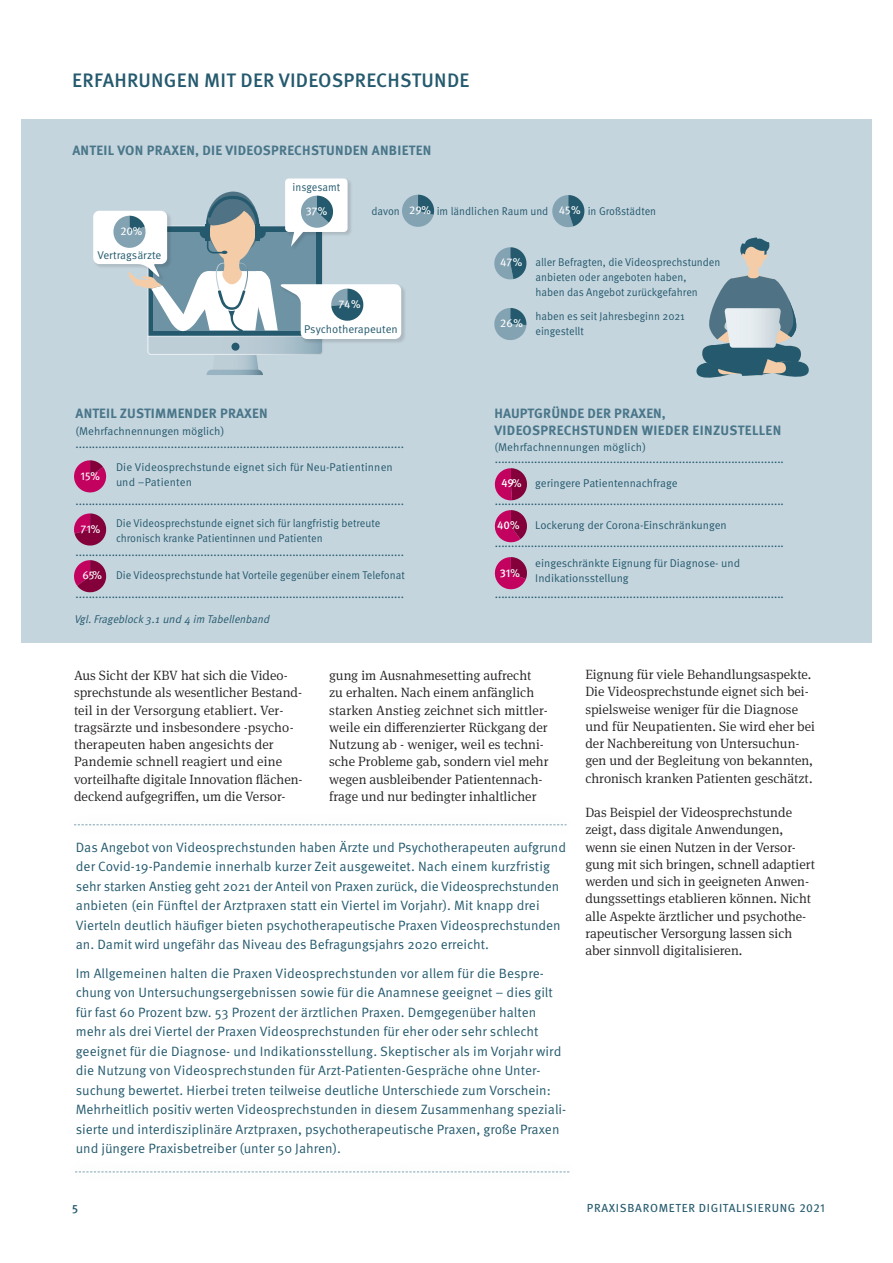
<style>
.page{position:relative;width:893px;height:1263px;background:#fff}
.page>*{position:absolute;margin:0;border:0;box-sizing:border-box;transform-origin:0 0}
.t1{font:500 19.5px "Meta Pro";letter-spacing:.01em;color:#255a6e}
.t2{font:13.5px/19.5px "Meta Pro";color:#255a6e}
.t3{font:300 13.5px/17.2px "Meta Serif Pro";color:#231f20}
.t4{font:700 13.5px/16.5px "Meta Pro";letter-spacing:.02em;color:#497689}
.t5{font:500 12px "Meta Pro";color:#255a6e}
.t6{font:11.7px "Meta Pro";letter-spacing:.06em;color:#255a6e}
.t7{font:11.25px/23.2px "Meta Pro";color:#255a6e}
.t8{font:11.25px/15px "Meta Pro";color:#255a6e;scale:.95 1}
.t9{font:11.25px/15px "Meta Pro";color:#255a6e}
.t10{font:italic 11.25px "Meta Pro";color:#255a6e;scale:.95 1}
.t11{font:11.25px "Meta Pro";color:#fff}
.t12{font:500 11.25px "Meta Pro";color:#fff}
.s1{font-weight:500}
.s2{color:#fff}
.s3{font-weight:500;color:#fff}
</style>
<div class="page">
<div style="left:21px;top:119px;width:851px;height:523px;background:#c5d5de"></div>
<svg style="left:93px;top:178px;width:341px;height:197px"></svg>
<svg style="left:552px;top:195px;width:32px;height:32px"></svg>
<svg style="left:494px;top:247px;width:32px;height:32px"></svg>
<svg style="left:494px;top:308px;width:32px;height:32px"></svg>
<svg style="left:696px;top:237px;width:113px;height:141px"></svg>
<svg style="left:74px;top:460px;width:32px;height:32px"></svg>
<svg style="left:495px;top:468px;width:32px;height:32px"></svg>
<svg style="left:74px;top:513px;width:32px;height:32px"></svg>
<svg style="left:495px;top:510px;width:32px;height:32px"></svg>
<svg style="left:74px;top:560px;width:32px;height:32px"></svg>
<svg style="left:495px;top:557px;width:32px;height:32px"></svg>
<svg style="left:74px;top:824px;width:493px;height:1px"></svg>
<svg style="left:75px;top:1171px;width:494px;height:1px"></svg>
<h2 class="t1" style="left:72px;top:67px;width:399px">ERFAHRUNGEN MIT DER VIDEOSPRECHSTUNDE</h2>
<h3 class="t4" style="left:72px;top:142px;width:361px">ANTEIL VON PRAXEN, DIE VIDEOSPRECHSTUNDEN ANBIETEN</h3>
<p class="t8" style="left:293px;top:180px;width:52px">insgesamt</p>
<p class="t11" style="left:120px;top:224px;width:23px">20<span class="s1">%</span></p>
<p class="t9" style="left:98px;top:248px;width:65px">Vertragsärzte</p>
<p class="t11" style="left:306px;top:204px;width:23px">37 <span class="s1">%</span></p>
<p class="t11" style="left:409px;top:203px;width:23px">29<span class="s1">%</span></p>
<p class="t11" style="left:559px;top:203px;width:23px">45<span class="s1">%</span></p>
<p class="t8" style="left:371px;top:204px;width:31px">davon</p>
<p class="t8" style="left:437px;top:204px;width:119px">im ländlichen Raum und</p>
<p class="t8" style="left:588px;top:204px;width:74px">in Großstädten</p>
<p class="t11" style="left:338px;top:297px;width:24px">74<span class="s1">%</span></p>
<p class="t9" style="left:304px;top:322px;width:95px">Psychotherapeuten</p>
<p class="t11" style="left:500px;top:255px;width:24px">47<span class="s1">%</span></p>
<p class="t11" style="left:500px;top:316px;width:24px">26<span class="s1">%</span></p>
<p class="t8" style="left:535px;top:255px;width:196px">aller Befragten, die Videosprechstunden anbieten oder angeboten haben,<br>haben das Angebot zurückgefahren</p>
<p class="t8" style="left:535px;top:309px;width:159px">haben es seit Jahresbeginn 2021 eingestellt</p>
<h4 class="t4" style="left:494px;top:406px;width:288px">HAUPTGRÜNDE DER PRAXEN,<br>VIDEOSPRECHSTUNDEN WIEDER EINZUSTELLEN</h4>
<h4 class="t4" style="left:76px;top:406px;width:194px">ANTEIL ZUSTIMMENDER PRAXEN</h4>
<h4 class="t9" style="left:76px;top:424px;width:150px">(Mehrfachnennungen möglich)</h4>
<p class="t7" style="left:76px;top:433px;width:330px">....................................................................................................</p>
<h4 class="t9" style="left:494px;top:440px;width:153px">(Mehrfachnennungen möglich)</h4>
<p class="t11" style="left:81px;top:469px;width:21px">15<span class="s1">%</span></p>
<p class="t7" style="left:495px;top:447px;width:291px">........................................................................................</p>
<p class="t9" style="left:116px;top:460px;width:278px">Die Videosprechstunde eignet sich für Neu-Patientinnen und –Patienten</p>
<p class="t12" style="left:502px;top:474px;width:22px">49%</p>
<p class="t9" style="left:535px;top:476px;width:144px">geringere Patientennachfrage</p>
<p class="t7" style="left:76px;top:490px;width:330px">....................................................................................................</p>
<p class="t7" style="left:495px;top:489px;width:291px">........................................................................................</p>
<p class="t11" style="left:81px;top:522px;width:21px">71<span class="s1">%</span></p>
<p class="t8" style="left:116px;top:516px;width:280px">Die Videosprechstunde eignet sich für langfristig betreute chronisch kranke Patientinnen und Patienten</p>
<p class="t12" style="left:497px;top:518px;width:24px">40%</p>
<p class="t9" style="left:535px;top:518px;width:193px">Lockerung der Corona-Einschränkungen</p>
<p class="t7" style="left:495px;top:531px;width:291px">........................................................................................</p>
<p class="t7" style="left:82px;top:541px;width:323px;text-indent:-7px">....................................................................................................<br><span class="s2">65</span><span class="s3">%</span></p>
<p class="t9" style="left:535px;top:556px;width:206px">eingeschränkte Eignung für Diagnose- und</p>
<p class="t8" style="left:116px;top:568px;width:305px">Die Videosprechstunde hat Vorteile gegenüber einem Telefonat</p>
<p class="t12" style="left:500px;top:566px;width:22px">31%</p>
<p class="t9" style="left:535px;top:571px;width:95px">Indikationsstellung</p>
<p class="t7" style="left:76px;top:583px;width:330px">....................................................................................................</p>
<p class="t7" style="left:495px;top:582px;width:291px">........................................................................................</p>
<p class="t10" style="left:74px;top:612px;width:210px">Vgl.Frageblock3.1und 4 im Tabellenband</p>
<p class="t3" style="left:74px;top:666px;width:230px">Aus Sicht der KBV hat sich die Video&shy;sprechstunde als wesentlicher Bestand&shy;teil in der Versorgung etabliert. Ver&shy;tragsärzte und insbesondere -psycho&shy;therapeuten haben angesichts der Pandemie schnell reagiert und eine vorteilhafe digitale Innovation fächen&shy;deckend aufgegrifen, um die Versor-</p>
<p class="t3" style="left:329px;top:666px;width:221px">gung im Ausnahmesetting aufrecht zu erhalten. Nach einem anfänglich starken Anstieg zeichnet sich mittler&shy;weile ein diferenzierter Rückgang der Nutzung ab - weniger, weil es techni&shy;sche Probleme gab, sondern viel mehr wegen ausbleibender Patientennach&shy;frage und nur bedingter inhaltlicher</p>
<p class="t2" style="left:76px;top:837px;width:492px">Das Angebot von Videosprechstunden haben Ärzte und Psychotherapeuten aufgrund der Covid-19-Pandemie innerhalb kurzer Zeit ausgeweitet. Nach einem kurzfristig sehr starken Anstieg geht 2021 der Anteil von Praxen zurück, die Videosprechstunden anbieten (ein Fünftel der Arztpraxen statt ein Viertel im Vorjahr). Mit knapp drei Vierteln deutlich häufger bieten psychotherapeutische Praxen Videosprechstunden an. Damit wird ungefähr das Niveau des Befragungsjahrs 2020 erreicht.</p>
<p class="t2" style="left:76px;top:963px;width:492px">Im Allgemeinen halten die Praxen Videosprechstunden vor allem für die Bespre&shy;chung von Untersuchungsergebnissen sowie für die Anamnese geeignet – dies gilt für fast 60 Prozent bzw. 53 Prozent der ärztlichen Praxen. Demgegenüber halten mehr als drei Viertel der Praxen Videosprechstunden für eher oder sehr schlecht geeignet für die Diagnose- und Indikationsstellung. Skeptischer als im Vorjahr wird die Nutzung von Videosprechstunden für Arzt-Patienten-Gespräche ohne Unter&shy;suchung bewertet. Hierbei treten teilweise deutliche Unterschiede zum Vorschein:<br>Mehrheitlich positiv werten Videosprechstunden in diesem Zusammenhang speziali&shy;sierte und interdisziplinäre Arztpraxen, psychotherapeutische Praxen, große Praxen und jüngere Praxisbetreiber (unter 50 Jahren).</p>
<p class="t3" style="left:585px;top:665px;width:231px">Eignung für viele Behandlungsaspekte.<br>Die Videosprechstunde eignet sich bei&shy;spielsweise weniger für die Diagnose und für Neupatienten. Sie wird eher bei der Nachbereitung von Untersuchun&shy;gen und der Begleitung von bekannten, chronisch kranken Patienten geschätzt.</p>
<p class="t3" style="left:585px;top:803px;width:231px">Das Beispiel der Videosprechstunde zeigt, dass digitale Anwendungen, wenn sie einen Nutzen in der Versor&shy;gung mit sich bringen, schnell adaptiert werden und sich in geeigneten Anwen&shy;dungssettings etablieren können. Nicht alle Aspekte ärztlicher und psychothe&shy;rapeutischer Versorgung lassen sich aber sinnvoll digitalisieren.</p>
<p class="t5" style="left:72px;top:1201px;width:8px">5</p>
<p class="t6" style="left:587px;top:1201px;width:239px">PRAXISBAROMETER DIGITALISIERUNG 2021</p>
</div>
